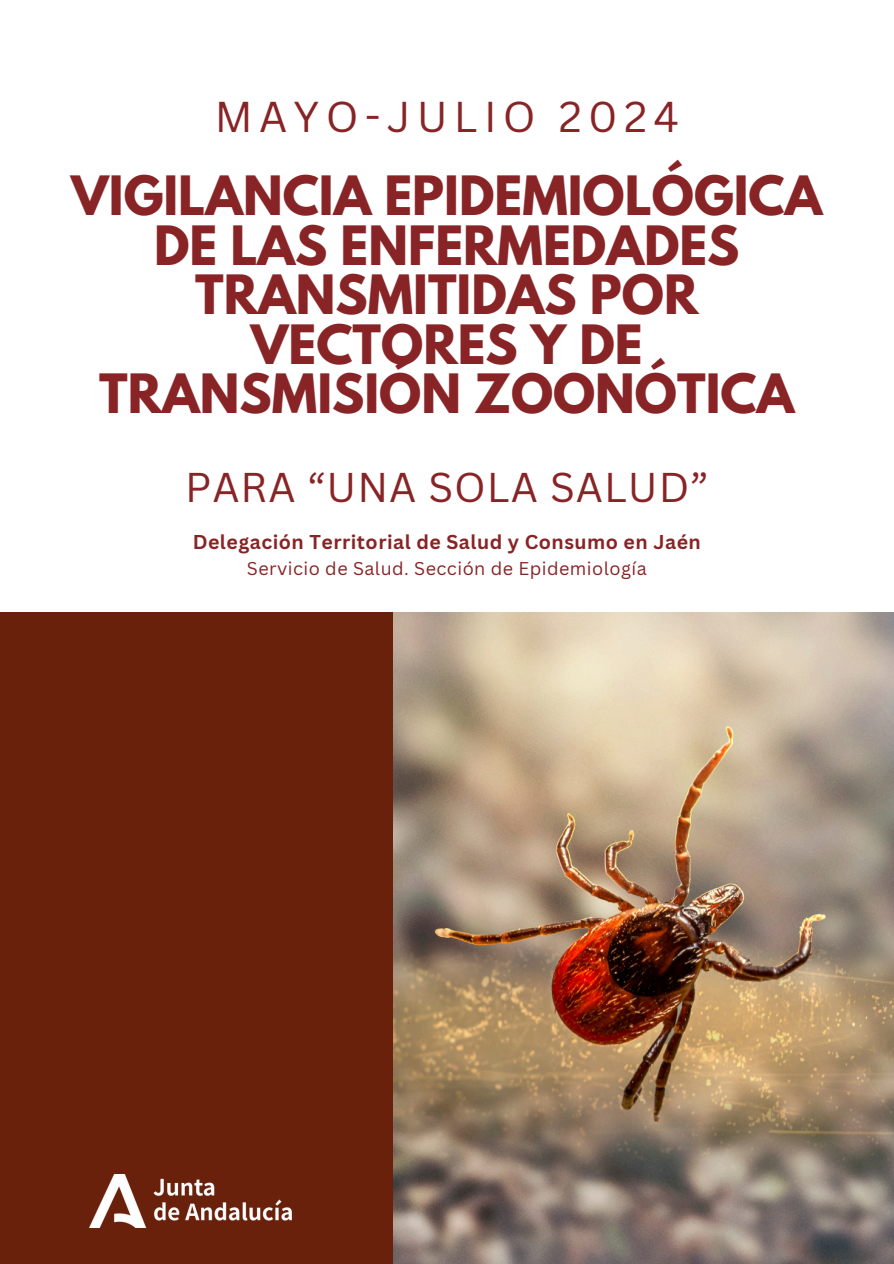
<style>
.page{position:relative;width:894px;height:1264px;background:#fff}
.page>*{position:absolute;margin:0;border:0;box-sizing:border-box;transform-origin:0 0}
.t1{font:700 48px/49.5px "League Spartan";color:#882426;text-align:center}
.t2{font:42px "Canva Sans";letter-spacing:.15em;color:#882426}
.t3{font:40.5px "Canva Sans";letter-spacing:.025em;color:#882426}
.t4{font:700 19.5px "Canva Sans";letter-spacing:.025em;color:#882426}
.t5{font:18px "Canva Sans";letter-spacing:.025em;color:#882426}
</style>
<div class="page">
<div style="left:0;top:0;width:893px;height:1263px;background:#69210b"></div>
<img style="left:394px;top:611px;width:499px;height:652px">
<div style="left:0;top:0;width:893px;height:611px;background:#fff"></div>
<img style="left:89px;top:1174px;width:203px;height:52px">
<h2 class="t2" style="left:215px;top:87px;width:465px">MAYO-JULIO 2024</h2>
<p class="t1" style="left:71px;top:177px;width:752px">VIGILANCIA EPIDEMIOLÓGICA<br>DE LAS ENFERMEDADES<br>TRANSMITIDAS POR<br>VECTORES Y DE<br>TRANSMISIÓN ZOONÓTICA</p>
<h1 class="t3" style="left:185px;top:459px;width:525px">PARA “UNA SOLA SALUD”</h1>
<h2 class="t4" style="left:193px;top:528px;width:509px">Delegación Territorial de Salud y Consumo en Jaén</h2>
<p class="t5" style="left:247px;top:555px;width:401px">Servicio de Salud. Sección de Epidemiología</p>
</div>
